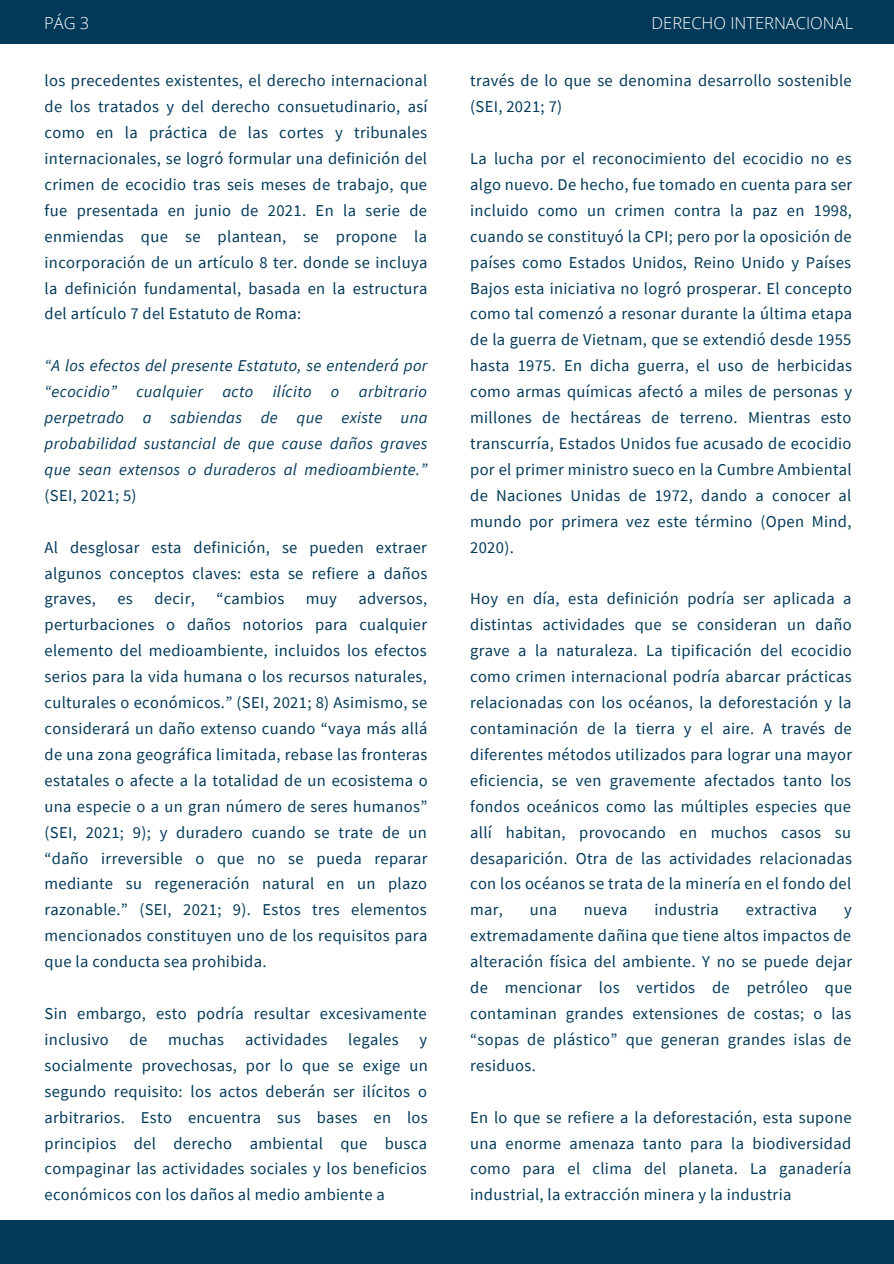
<style>
.page{position:relative;width:894px;height:1264px;background:#fff}
.page>*{position:absolute;margin:0;border:0;box-sizing:border-box;transform-origin:0 0}
.t1{font:16.5px/26px "Source Sans Pro";letter-spacing:.02em;color:#033958;text-align:justify}
.t2{font:italic 16.5px/26px "Source Sans Pro";letter-spacing:.02em;color:#033958;text-align:justify}
.t3{font:300 16.5px "Open Sans";color:#fff}
.s1{font-style:normal}
</style>
<div class="page">
<div style="left:0;top:0;width:893px;height:44px;background:#033958"></div>
<div style="left:0;top:1220px;width:893px;height:43px;background:#033958"></div>
<p class="t3" style="left:44px;top:11px;width:47px">PÁG 3</p>
<p class="t3" style="left:651px;top:11px;width:203px">DERECHO INTERNACIONAL</p>
<p class="t1" style="left:45px;top:67px;width:384px">los precedentes existentes, el derecho internacional de los tratados y del derecho consuetudinario, así como en la práctica de las cortes y tribunales internacionales, se logró formular una definición del crimen de ecocidio tras seis meses de trabajo, que fue presentada en junio de 2021. En la serie de enmiendas que se plantean, se propone la incorporación de un artículo 8 ter. donde se incluya la definición fundamental, basada en la estructura del artículo 7 del Estatuto de Roma:</p>
<p class="t2" style="left:45px;top:352px;width:384px">“A los efectos del presente Estatuto, se entenderá por “ecocidio” cualquier acto ilícito o arbitrario perpetrado a sabiendas de que existe una probabilidad sustancial de que cause daños graves que sean extensos o duraderos al medioambiente.” <span class="s1">(SEI, 2021; 5)</span></p>
<p class="t1" style="left:45px;top:534px;width:384px">Al desglosar esta definición, se pueden extraer algunos conceptos claves: esta se refiere a daños graves,</p>
<p class="t1" style="left:45px;top:585px;width:384px;text-indent:314px">adversos, perturbaciones o daños notorios para cualquier elemento del medioambiente, incluidos los efectos serios para la vida humana o los recursos naturales, culturales o económicos.” (SEI, 2021; 8) Asimismo, se considerará un daño extenso cuando “vaya más allá de una zona geográfica limitada, rebase las fronteras estatales o afecte a la totalidad de un ecosistema o una especie o a un gran número de seres humanos” (SEI, 2021; 9); y duradero cuando se trate de un “daño irreversible o que no se pueda reparar mediante su regeneración natural en un plazo razonable.” (SEI, 2021; 9). Estos tres elementos mencionados constituyen uno de los requisitos para que la conducta sea prohibida.</p>
<p class="t1" style="left:45px;top:1000px;width:383px">Sin embargo, esto podría resultar excesivamente inclusivo</p>
<p class="t1" style="left:117px;top:585px;width:17px">es</p>
<p class="t1" style="left:154px;top:585px;width:42px">decir,</p>
<p class="t1" style="left:216px;top:585px;width:69px">“cambios</p>
<p class="t1" style="left:306px;top:585px;width:33px">muy</p>
<p class="t1" style="left:129px;top:1026px;width:19px">de</p>
<p class="t1" style="left:168px;top:1026px;width:58px">muchas</p>
<p class="t1" style="left:245px;top:1026px;width:84px">actividades</p>
<p class="t1" style="left:348px;top:1026px;width:52px">legales</p>
<p class="t1" style="left:45px;top:1026px;width:384px;text-indent:375px">y socialmente provechosas, por lo que se exige un segundo requisito: los actos deberán ser ilícitos o arbitrarios. Esto encuentra sus bases en los principios del derecho ambiental que busca compaginar las actividades sociales y los beneficios económicos con los daños al medio ambiente a</p>
<p class="t1" style="left:470px;top:67px;width:383px">través de lo que se denomina desarrollo sostenible (SEI, 2021; 7)</p>
<p class="t1" style="left:470px;top:145px;width:383px">La lucha por el reconocimiento del ecocidio no es algo nuevo. De hecho, fue tomado en cuenta para ser incluido como un crimen contra la paz en 1998, cuando se constituyó la CPI; pero por la oposición de países como Estados Unidos, Reino Unido y Países Bajos esta iniciativa no logró prosperar. El concepto como tal comenzó a resonar durante la última etapa de la guerra de Vietnam, que se extendió desde 1955 hasta 1975. En dicha guerra, el uso de herbicidas como armas químicas afectó a miles de personas y millones de hectáreas de terreno. Mientras esto transcurría, Estados Unidos fue acusado de ecocidio por el primer ministro sueco en la Cumbre Ambiental de Naciones Unidas de 1972, dando a conocer al mundo por primera vez este término (Open Mind, 2020).</p>
<p class="t1" style="left:470px;top:585px;width:383px">Hoy en día, esta definición podría ser aplicada a distintas actividades que se consideran un daño grave a la naturaleza. La tipificación del ecocidio como crimen internacional podría abarcar prácticas relacionadas con los océanos, la deforestación y la contaminación de la tierra y el aire. A través de diferentes métodos utilizados para lograr una mayor eficiencia, se ven gravemente afectados tanto los fondos oceánicos como las múltiples especies que allí habitan, provocando en muchos casos su desaparición. Otra de las actividades relacionadas con los océanos se trata de la minería en el fondo del mar,</p>
<p class="t1" style="left:530px;top:896px;width:28px">una</p>
<p class="t1" style="left:583px;top:896px;width:45px">nueva</p>
<p class="t1" style="left:654px;top:896px;width:66px">industria</p>
<p class="t1" style="left:745px;top:896px;width:73px">extractiva</p>
<p class="t1" style="left:470px;top:896px;width:383px;text-indent:374px">y extremadamente dañina que tiene altos impactos de alteración física del ambiente. Y no se puede dejar de mencionar los vertidos de petróleo que contaminan grandes extensiones de costas; o las “sopas de plástico” que generan grandes islas de residuos.</p>
<p class="t1" style="left:470px;top:1103px;width:383px">En lo que se refiere a la deforestación, esta supone una enorme amenaza tanto para la biodiversidad como para el clima del planeta. La ganadería industrial, la extracción minera y la industria</p>
</div>
